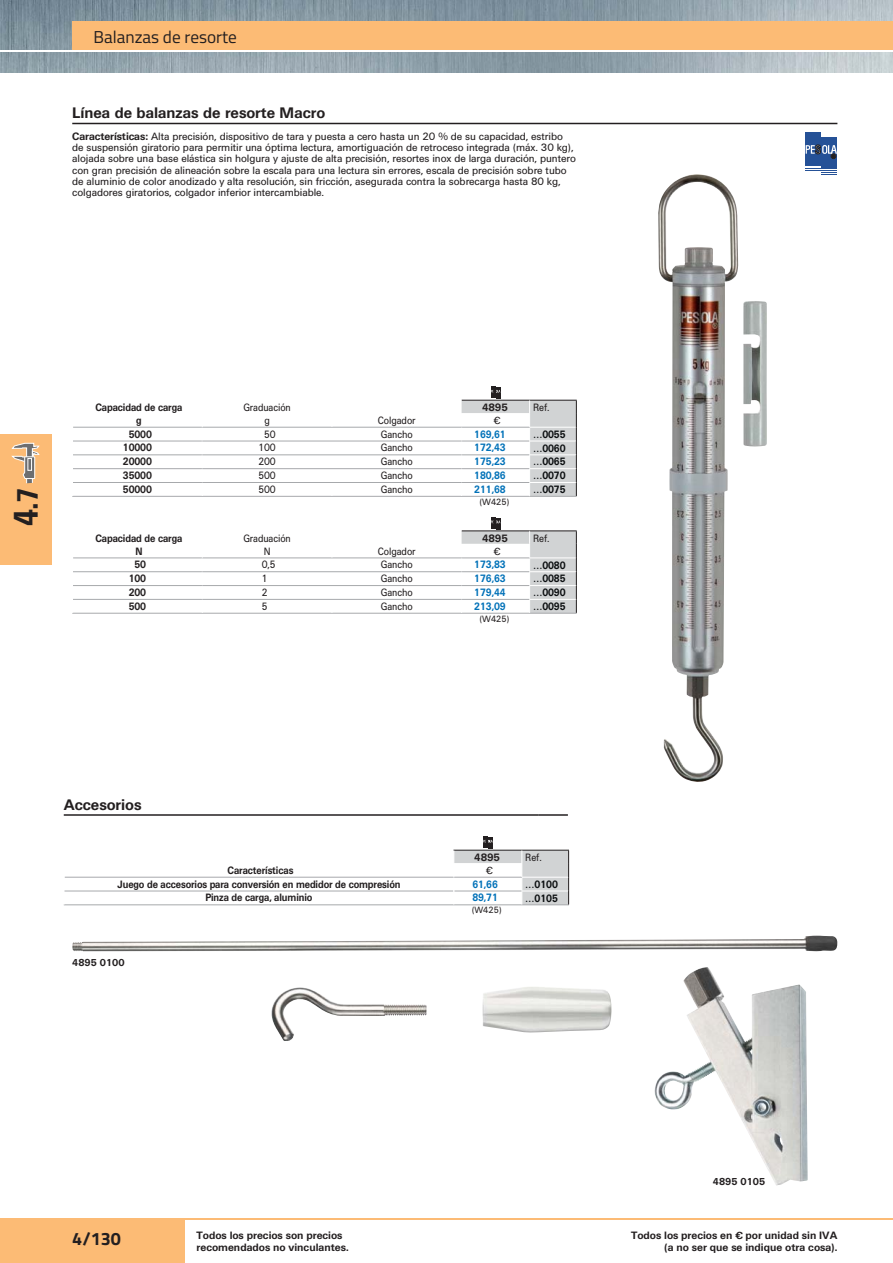
<style>
.page{position:relative;width:893px;height:1263px;background:#fff}
.page>*{position:absolute;margin:0;border:0;box-sizing:border-box;transform-origin:0 0}
.t1{font:700 33.75px "Univers Condp 67";color:#231f20}
.t2{font:700 18px "Titillium Web";color:#231f20}
.t3{font:17.25px "Titillium Web";color:#231f20}
.t4{font:700 15px "Universdp 65";color:#231f20}
.t5{font:10.5px/11.2px "Universdp 55";letter-spacing:-.01em;color:#231f20}
.t6{font:700 10.5px/12.6px "Universdp 65";letter-spacing:-.01em;color:#231f20;text-align:center;scale:.9 1}
.t7{font:10.5px/12.6px "Universdp 55";letter-spacing:-.01em;color:#231f20;text-align:center;scale:.9 1}
.t8{font:700 10.5px/12px "Universdp 65";letter-spacing:-.01em;color:#231f20}
.t9{font:700 10.5px "Universdp 65";letter-spacing:-.01em;color:#0071b8;scale:.9 1}
.t10{font:700 10.5px "Universdp 65";letter-spacing:-.01em;color:#0b0e10;scale:.9 1}
.t11{font:700 9.9px "Universdp 65";color:#231f20}
.t12{font:9px "Universdp 55";letter-spacing:-.01em;color:#231f20;scale:.95 1}
.s1{font-family:"Universdp 65";font-weight:700}
.s2{font-size:29.25px}
</style>
<div class="page">
<img style="left:0;top:0;width:893px;height:73px">
<hr style="left:0;top:50px;width:893px;height:1px;background:#fff">
<hr style="left:0;top:1218px;width:893px;height:1px;background:#fcbb75">
<div style="left:0;top:1219px;width:185px;height:44px;background:#fcbb75"></div>
<div style="left:72px;top:21px;width:821px;height:29px;background:#fcbb75"></div>
<hr style="left:72px;top:496px;width:458px;height:1px;background:#a7a9ac">
<hr style="left:530px;top:496px;width:47px;height:1px;background:#a7a9ac">
<hr style="left:73px;top:427px;width:129px;height:1px;background:#a7a9ac">
<hr style="left:73px;top:441px;width:129px;height:1px;background:#a7a9ac">
<hr style="left:73px;top:454px;width:129px;height:1px;background:#a7a9ac">
<hr style="left:73px;top:468px;width:129px;height:1px;background:#a7a9ac">
<hr style="left:73px;top:482px;width:129px;height:1px;background:#a7a9ac">
<hr style="left:202px;top:441px;width:260px;height:1px;background:#a7a9ac">
<hr style="left:202px;top:454px;width:260px;height:1px;background:#a7a9ac">
<hr style="left:202px;top:468px;width:260px;height:1px;background:#a7a9ac">
<hr style="left:202px;top:482px;width:260px;height:1px;background:#a7a9ac">
<hr style="left:202px;top:427px;width:260px;height:1px;background:#a7a9ac">
<svg style="left:461px;top:386px;width:116px;height:110px"></svg>
<hr style="left:72px;top:613px;width:505px;height:1px;background:#a7a9ac">
<hr style="left:73px;top:558px;width:129px;height:1px;background:#a7a9ac">
<hr style="left:73px;top:571px;width:129px;height:1px;background:#a7a9ac">
<hr style="left:73px;top:585px;width:129px;height:1px;background:#a7a9ac">
<hr style="left:73px;top:599px;width:129px;height:1px;background:#a7a9ac">
<hr style="left:202px;top:571px;width:260px;height:1px;background:#a7a9ac">
<hr style="left:202px;top:585px;width:260px;height:1px;background:#a7a9ac">
<hr style="left:202px;top:599px;width:260px;height:1px;background:#a7a9ac">
<hr style="left:202px;top:558px;width:260px;height:1px;background:#a7a9ac">
<svg style="left:461px;top:517px;width:116px;height:96px"></svg>
<hr style="left:72px;top:123px;width:765px;height:1px;background:#231f20">
<hr style="left:64px;top:904px;width:390px;height:1px;background:#a7a9ac">
<hr style="left:65px;top:877px;width:389px;height:1px;background:#a7a9ac">
<hr style="left:65px;top:891px;width:388px;height:1px;background:#a7a9ac">
<div style="left:483px;top:836px;width:5px;height:8px;background:#231f20"></div>
<div style="left:488px;top:837px;width:5px;height:8px;background:#231f20"></div>
<svg style="left:453px;top:840px;width:116px;height:65px"></svg>
<hr style="left:64px;top:814px;width:474px;height:2px;background:#231f20">
<hr style="left:538px;top:814px;width:30px;height:2px;background:#231f20">
<div style="left:805px;top:133px;width:16px;height:25px;background:#255197"></div>
<div style="left:821px;top:137px;width:16px;height:25px;background:#255197"></div>
<svg style="left:805px;top:145px;width:32px;height:30px"></svg>
<img style="left:658px;top:174px;width:109px;height:608px">
<img style="left:72px;top:936px;width:765px;height:105px">
<img style="left:655px;top:967px;width:153px;height:218px">
<div style="left:0;top:434px;width:51px;height:131px;background:#fcbb75"></div>
<svg style="left:12px;top:443px;width:27px;height:41px"></svg>
<h3 class="t3" style="left:94px;top:23px;width:145px">Balanzas de resorte</h3>
<h3 class="t4" style="left:72px;top:108px;width:254px">Línea de balanzas de resorte Macro</h3>
<p class="t5" style="left:72px;top:132px;width:505px"><span class="s1">Características:</span> Alta precisión, dispositivo de tara y puesta a cero hasta un 20 % de su capacidad, estribo de suspensión giratorio para permitir una óptima lectura, amortiguación de retroceso integrada (máx. 30 kg), alojada sobre una base elástica sin holgura y ajuste de alta precisión, resortes inox de larga duración, puntero con gran precisión de alineación sobre la escala para una lectura sin errores, escala de precisión sobre tubo de aluminio de color anodizado y alta resolución, sin fricción, asegurada contra la sobrecarga hasta 80 kg, colgadores giratorios, colgador inferior intercambiable.</p>
<h1 class="t1" style="left:6px;top:531px;width:45px;rotate:-90deg">44.<span class="s2">7</span></h1>
<p class="t6" style="left:95px;top:402px;width:98px">Capacidad de carga g</p>
<p class="t7" style="left:243px;top:402px;width:54px">Graduación g</p>
<p class="t7" style="left:378px;top:415px;width:43px">Colgador</p>
<p class="t8" style="left:482px;top:402px;width:27px">4895</p>
<p class="t7" style="left:533px;top:402px;width:20px">Ref.</p>
<p class="t7" style="left:494px;top:415px;width:9px">€</p>
<p class="t6" style="left:129px;top:429px;width:27px">5000</p>
<p class="t7" style="left:264px;top:429px;width:15px">50</p>
<p class="t7" style="left:381px;top:429px;width:37px">Gancho</p>
<p class="t9" style="left:474px;top:430px;width:36px">169,61</p>
<p class="t10" style="left:533px;top:431px;width:38px">…0055</p>
<p class="t6" style="left:123px;top:442px;width:34px">10000</p>
<p class="t7" style="left:258px;top:442px;width:21px">100</p>
<p class="t7" style="left:381px;top:442px;width:37px">Gancho</p>
<p class="t9" style="left:474px;top:444px;width:36px">172,43</p>
<p class="t10" style="left:533px;top:444px;width:38px">…0060</p>
<p class="t6" style="left:123px;top:456px;width:34px">20000</p>
<p class="t7" style="left:258px;top:456px;width:21px">200</p>
<p class="t7" style="left:381px;top:456px;width:37px">Gancho</p>
<p class="t9" style="left:474px;top:458px;width:36px">175,23</p>
<p class="t10" style="left:533px;top:458px;width:38px">…0065</p>
<p class="t6" style="left:123px;top:470px;width:34px">35000</p>
<p class="t7" style="left:258px;top:470px;width:21px">500</p>
<p class="t7" style="left:381px;top:470px;width:37px">Gancho</p>
<p class="t9" style="left:474px;top:472px;width:36px">180,86</p>
<p class="t10" style="left:533px;top:472px;width:38px">…0070</p>
<p class="t6" style="left:123px;top:484px;width:34px">50000</p>
<p class="t7" style="left:258px;top:484px;width:21px">500</p>
<p class="t7" style="left:381px;top:484px;width:37px">Gancho</p>
<p class="t9" style="left:474px;top:486px;width:36px">211,68</p>
<p class="t10" style="left:533px;top:486px;width:38px">…0075</p>
<p class="t12" style="left:480px;top:499px;width:33px">(W425)</p>
<p class="t6" style="left:95px;top:533px;width:98px">Capacidad de carga<br>N</p>
<p class="t7" style="left:243px;top:533px;width:54px">Graduación<br>N</p>
<p class="t8" style="left:482px;top:533px;width:27px">4895</p>
<p class="t7" style="left:533px;top:533px;width:20px">Ref.</p>
<p class="t7" style="left:494px;top:546px;width:9px">€</p>
<p class="t7" style="left:378px;top:546px;width:43px">Colgador</p>
<p class="t6" style="left:134px;top:559px;width:15px">50</p>
<p class="t7" style="left:262px;top:559px;width:17px">0,5</p>
<p class="t7" style="left:381px;top:559px;width:37px">Gancho</p>
<p class="t9" style="left:474px;top:561px;width:36px">173,83</p>
<p class="t10" style="left:533px;top:561px;width:38px">…0080</p>
<p class="t6" style="left:129px;top:573px;width:21px">100</p>
<p class="t7" style="left:262px;top:573px;width:8px">1</p>
<p class="t7" style="left:381px;top:573px;width:37px">Gancho</p>
<p class="t9" style="left:474px;top:575px;width:36px">176,63</p>
<p class="t10" style="left:533px;top:575px;width:38px">…0085</p>
<p class="t6" style="left:129px;top:587px;width:21px">200</p>
<p class="t7" style="left:262px;top:587px;width:8px">2</p>
<p class="t7" style="left:381px;top:587px;width:37px">Gancho</p>
<p class="t9" style="left:474px;top:589px;width:36px">179,44</p>
<p class="t10" style="left:533px;top:589px;width:38px">…0090</p>
<p class="t6" style="left:129px;top:601px;width:21px">500</p>
<p class="t7" style="left:262px;top:601px;width:8px">5</p>
<p class="t7" style="left:381px;top:601px;width:37px">Gancho</p>
<p class="t9" style="left:474px;top:603px;width:36px">213,09</p>
<p class="t10" style="left:533px;top:603px;width:38px">…0095</p>
<p class="t12" style="left:480px;top:615px;width:33px">(W425)</p>
<h3 class="t4" style="left:64px;top:800px;width:79px">Accesorios</h3>
<p class="t6" style="left:228px;top:865px;width:75px">Características</p>
<p class="t8" style="left:474px;top:852px;width:27px">4895</p>
<p class="t7" style="left:525px;top:852px;width:20px">Ref.</p>
<p class="t7" style="left:486px;top:865px;width:9px">€</p>
<p class="t6" style="left:118px;top:879px;width:316px">Juego de accesorios para conversión en medidor de compresión</p>
<p class="t9" style="left:472px;top:880px;width:30px">61,66</p>
<p class="t10" style="left:525px;top:881px;width:38px">…0100</p>
<p class="t6" style="left:206px;top:892px;width:120px">Pinza de carga, aluminio</p>
<p class="t9" style="left:472px;top:894px;width:30px">89,71</p>
<p class="t10" style="left:525px;top:894px;width:38px">…0105</p>
<p class="t12" style="left:472px;top:907px;width:33px">(W425)</p>
<p class="t11" style="left:72px;top:959px;width:54px">4895 0100</p>
<h2 class="t2" style="left:72px;top:1224px;width:50px">4/130</h2>
<p class="t11" style="left:713px;top:1179px;width:54px">4895 0105</p>
<p class="t8" style="left:197px;top:1231px;width:154px">Todos los precios son precios recomendados no vinculantes.</p>
<p class="t8" style="left:631px;top:1231px;width:208px;text-align:right">Todos los precios en € por unidad sin IVA (a no ser que se indique otra cosa).</p>
</div>
